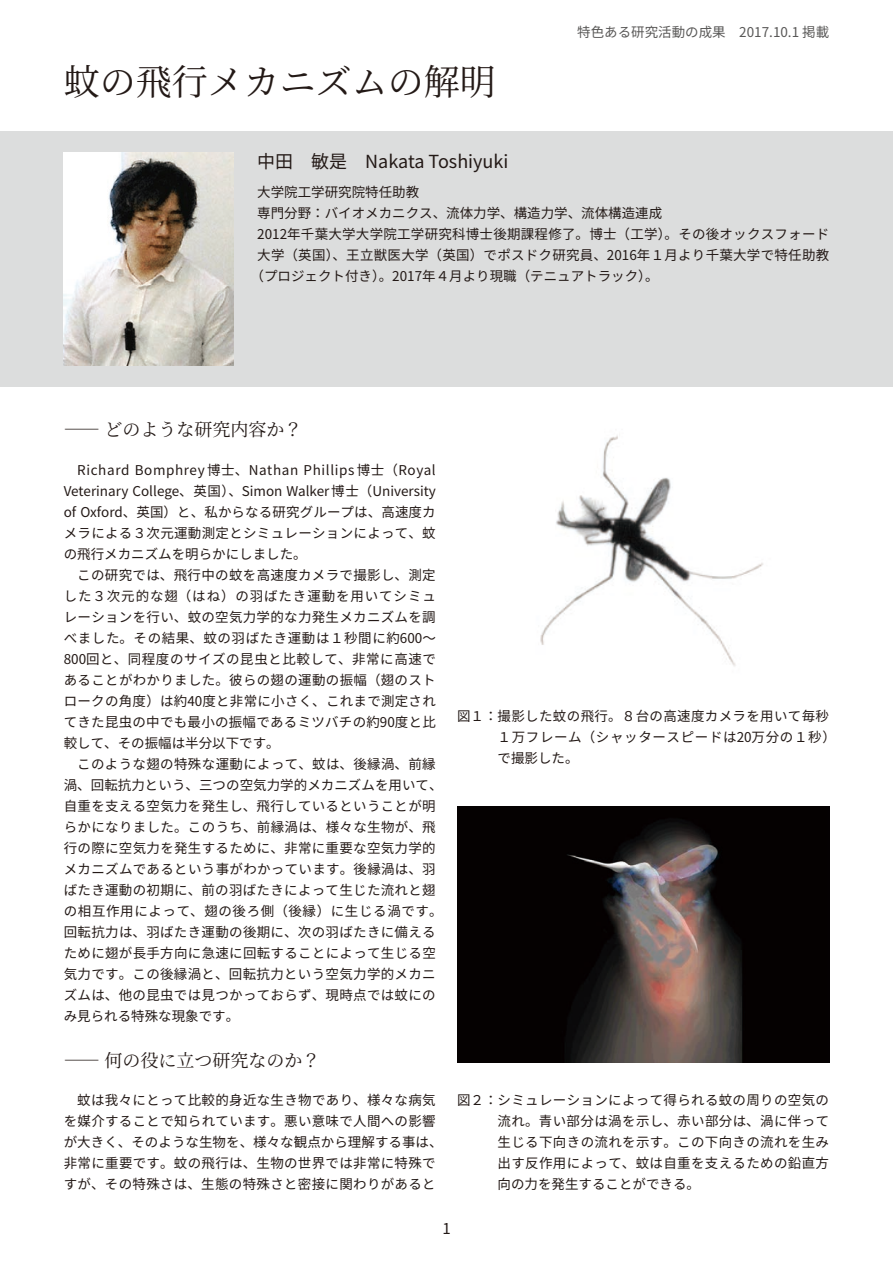
<style>
.page{position:relative;width:893px;height:1263px;background:#fff}
.page>*{position:absolute;margin:0;border:0;box-sizing:border-box;transform-origin:0 0}
.t1{font:36px "Noto Serif JP";color:#231916}
.t2{font:18px "Noto Serif JP";color:#231916}
.t3{font:18px "Noto Sans CJ Kjp";color:#231916}
.t4{font:15px "Noto Sans CJ Kjp";color:#231916}
.t5{font:13.5px/21px "Noto Sans CJ Kjp";letter-spacing:.02em;color:#231916;text-align:justify}
.t6{font:13.5px "Noto Sans CJ Kjp";color:#231916}
.t7{font:13.5px "Noto Sans CJ Kjp";color:#595857}
</style>
<div class="page">
<div style="left:0;top:132px;width:893px;height:255px;background:#dcdddd"></div>
<img style="left:64px;top:153px;width:170px;height:212px">
<img style="left:540px;top:435px;width:223px;height:232px">
<img style="left:457px;top:806px;width:372px;height:257px">
<h1 class="t1" style="left:64px;top:62px;width:434px">蚊の飛行メカニズムの解明</h1>
<p class="t7" style="left:577px;top:25px;width:253px">特色ある研究活動の成果　2017.10.1 掲載</p>
<h2 class="t3" style="left:257px;top:152px;width:253px">中田　敏是　Nakata Toshiyuki</h2>
<p class="t6" style="left:257px;top:185px;width:163px">大学院工学研究院特任助教</p>
<p class="t6" style="left:257px;top:206px;width:406px">専門分野：バイオメカニクス、流体力学、構造力学、流体構造連成</p>
<p class="t5" style="left:257px;top:224px;width:573px">2012年千葉大学大学院工学研究科博士後期課程修了。博士（工学）。その後オックスフォード</p>
<p class="t5" style="left:257px;top:245px;width:573px">大学（英国）、王立獣医大学（英国）でポスドク研究員、2016年１月より千葉大学で特任助教</p>
<p class="t6" style="left:250px;top:269px;width:409px">（プロジェクト付き）。2017年４月より現職（テニュアトラック）。</p>
<h2 class="t2" style="left:64px;top:420px;width:240px">―― どのような研究内容か？</h2>
<p class="t5" style="left:64px;top:459px;width:374px;text-indent:14px">Richard Bomphrey 博士、Nathan Phillips 博士（Royal Veterinary College、英国）、Simon Walker 博士（University of Oxford、英国）と、私からなる研究グループは、高速度カメラによる３次元運動測定とシミュレーションによって、蚊の飛行メカニズムを明らかにしました。</p>
<p class="t5" style="left:64px;top:564px;width:374px;text-indent:14px">この研究では、飛行中の蚊を高速度カメラで撮影し、測定した３次元的な翅（はね）の羽ばたき運動を用いてシミュレーションを行い、蚊の空気力学的な力発生メカニズムを調べました。その結果、蚊の羽ばたき運動は１秒間に約600〜800回と、同程度のサイズの昆虫と比較して、非常に高速であることがわかりました。彼らの翅の運動の振幅（翅のストロークの角度）は約40度と非常に小さく、これまで測定されてきた昆虫の中でも最小の振幅であるミツバチの約90度と比較して、その振幅は半分以下です。</p>
<p class="t5" style="left:64px;top:753px;width:380px;text-align:left;text-indent:14px">このような翅の特殊な運動によって、蚊は、後縁渦、前縁渦、回転抗力という、三つの空気力学的メカニズムを用いて、自重を支える空気力を発生し、飛行しているということが明らかになりました。このうち、前縁渦は、様々な生物が、飛行の際に空気力を発生するために、非常に重要な空気力学的メカニズムであるという事がわかっています。後縁渦は、羽ばたき運動の初期に、前の羽ばたきによって生じた流れと翅の相互作用によって、翅の後ろ側（後縁）に生じる渦です。回転抗力は、羽ばたき運動の後期に、次の羽ばたきに備えるために翅が長手方向に急速に回転することによって生じる空気力です。この後縁渦と、回転抗力という空気力学的メカニズムは、他の昆虫では見つかっておらず、現時点では蚊にのみ見られる特殊な現象です。</p>
<h2 class="t2" style="left:64px;top:1050px;width:258px">―― 何の役に立つ研究なのか？</h2>
<p class="t5" style="left:64px;top:1089px;width:380px;text-align:center">蚊は我々にとって比較的身近な生き物であり、様々な病気<br>を媒介することで知られています。悪い意味で人間への影響が大きく、そのような生物を、様々な観点から理解する事は、非常に重要です。蚊の飛行は、生物の世界では非常に特殊ですが、その特殊さは、生態の特殊さと密接に関わりがあると</p>
<p class="t5" style="left:498px;top:706px;width:340px;text-align:left;text-indent:-40px">図１：撮影した蚊の飛行。８台の高速度カメラを用いて毎秒<br>１万フレーム（シャッタースピードは20万分の１秒）で撮影した。</p>
<p class="t5" style="left:498px;top:1089px;width:333px;text-indent:-40px">図２：シミュレーションによって得られる蚊の周りの空気の流れ。青い部分は渦を示し、赤い部分は、渦に伴って生じる下向きの流れを示す。この下向きの流れを生み出す反作用によって、蚊は自重を支えるための鉛直方向の力を発生することができる。</p>
<p class="t4" style="left:442px;top:1220px;width:10px">1</p>
</div>
